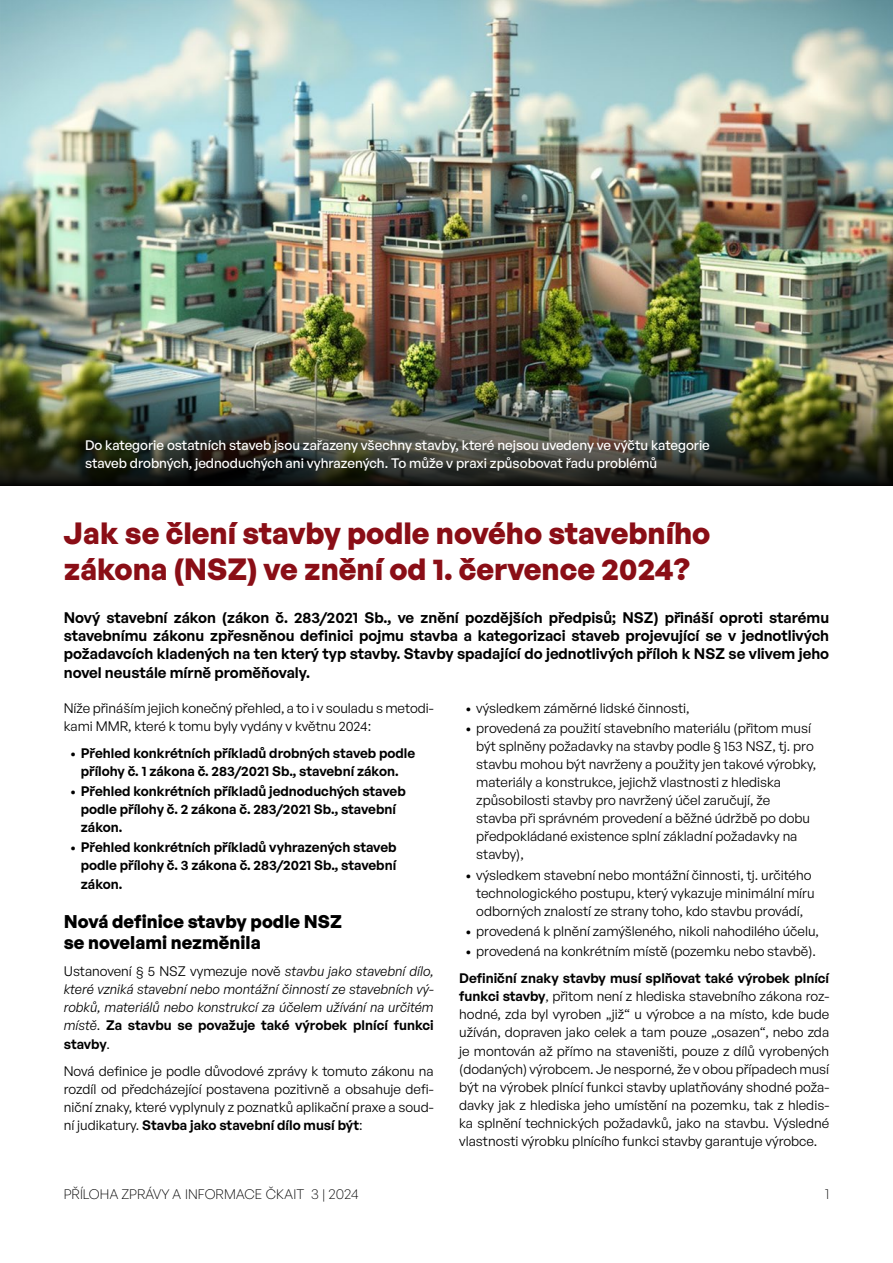
<style>
.page{position:relative;width:893px;height:1263px;background:#fff}
.page>*{position:absolute;margin:0;border:0;box-sizing:border-box;transform-origin:0 0}
.t1{font:700 30px/36.2px "General Sans";color:#8a0e16}
.t2{font:700 18px/21.3px "General Sans";color:#000}
.t3{font:600 15px/18px "General Sans";color:#000;text-align:justify}
.t4{font:13.5px/18.1px "General Sans";color:#000}
.t5{font:600 13.5px/18.1px "General Sans";color:#000;text-align:center}
.t6{font:italic 13.5px/18.1px "General Sans";color:#000;text-align:justify}
.t7{font:500 13.5px/18.1px "General Sans";color:#fff}
.t8{font:300 13.5px "General Sans";color:#000}
.s1{font-weight:400}
.s2{font-style:normal}
.s3{font-weight:600;font-style:normal}
.s4{font-weight:600}
</style>
<div class="page">
<img style="left:0;top:0;width:893px;height:377px">
<img style="left:0;top:377px;width:893px;height:109px">
<p class="t7" style="left:85px;top:435px;width:626px">Do kategorie ostatních staveb jsou zařazeny všechny stavby, které nejsou uvedeny ve výčtu kategorie staveb drobných, jednoduchých ani vyhrazených. To může v praxi způsobovat řadu problémů</p>
<h1 class="t1" style="left:64px;top:514px;width:648px">Jak se člení stavby podle nového stavebního zákona (NSZ) ve znění od 1. července 2024?</h1>
<p class="t3" style="left:64px;top:608px;width:767px">Nový stavební zákon (zákon č. 283/2021 Sb., ve znění pozdějších předpisů; NSZ) přináší oproti starému stavebnímu zákonu zpřesněnou definici pojmu stavba a kategorizaci staveb projevující se v jednotlivých požadavcích kladených na ten který typ stavby. Stavby spadající do jednotlivých příloh k NSZ se vlivem jeho novel neustále mírně proměňovaly.</p>
<p class="t4" style="left:64px;top:698px;width:371px">Níže přináším jejich konečný přehled, a to i v souladu s metodi&shy;kami MMR, které k tomu byly vydány v květnu 2024:</p>
<p class="t5" style="left:70px;top:743px;width:347px"><span class="s1">•</span> Přehled konkrétních příkladů drobných staveb podle přílohy č. 1 zákona č. 283/2021 Sb., stavební zákon.</p>
<p class="t5" style="left:81px;top:782px;width:326px;text-align:left;text-indent:-11px"><span class="s1">•</span> Přehled konkrétních příkladů jednoduchých staveb podle přílohy č. 2 zákona č. 283/2021 Sb., stavební zákon.</p>
<p class="t5" style="left:81px;top:838px;width:317px;text-align:justify;text-indent:-11px"><span class="s1">•</span> Přehled konkrétních příkladů vyhrazených staveb podle přílohy č. 3 zákona č. 283/2021 Sb., stavební zákon.</p>
<h2 class="t2" style="left:64px;top:910px;width:280px">Nová definice stavby podle NSZ se novelami nezměnila</h2>
<p class="t6" style="left:64px;top:962px;width:371px"><span class="s2">Ustanovení § 5 NSZ vymezuje nově</span> stavbu jako stavební dílo, které vzniká stavební nebo montážní činností ze stavebních vý&shy;robků, materiálů nebo konstrukcí za účelem užívání na určitém místě<span class="s2">.</span> <span class="s3">Za stavbu se považuje také výrobek plnící funkci stavby</span><span class="s2">.</span></p>
<p class="t4" style="left:64px;top:1061px;width:371px;text-align:justify">Nová definice je podle důvodové zprávy k tomuto zákonu na rozdíl od předcházející postavena pozitivně a obsahuje defi&shy;niční znaky, které vyplynuly z poznatků aplikační praxe a soud&shy;ní judikatury. <span class="s4">Stavba jako stavební dílo musí být</span>:</p>
<p class="t4" style="left:465px;top:698px;width:226px">• výsledkem záměrné lidské činnosti,</p>
<p class="t4" style="left:476px;top:718px;width:342px;text-indent:-11px">• provedená za použití stavebního materiálu (přitom musí být splněny požadavky na stavby podle § 153 NSZ, tj. pro stavbu mohou být navrženy a použity jen takové výrobky, materiály a konstrukce, jejichž vlastnosti z hlediska způsobilosti stavby pro navržený účel zaručují, že<br>stavba při správném provedení a běžné údržbě po dobu předpokládané existence splní základní požadavky na stavby),</p>
<p class="t4" style="left:476px;top:865px;width:340px;text-indent:-11px">• výsledkem stavební nebo montážní činnosti, tj. určitého technologického postupu, který vykazuje minimální míru odborných znalostí ze strany toho, kdo stavbu provádí,</p>
<p class="t4" style="left:465px;top:921px;width:355px">• provedená k plnění zamýšleného, nikoli nahodilého účelu,</p>
<p class="t4" style="left:465px;top:942px;width:352px">• provedená na konkrétním místě (pozemku nebo stavbě).</p>
<p class="t4" style="left:459px;top:969px;width:371px;text-align:justify"><span class="s4">Definiční znaky stavby musí splňovat také výrobek plnící funkci stavby</span>, přitom není z hlediska stavebního zákona roz&shy;hodné, zda byl vyroben „již“ u výrobce a na místo, kde bude užíván, dopraven jako celek a tam pouze „osazen“, nebo zda je montován až přímo na staveništi, pouze z dílů vyrobených (dodaných) výrobcem. Je nesporné, že v obou případech musí být na výrobek plnící funkci stavby uplatňovány shodné poža&shy;davky jak z hlediska jeho umístění na pozemku, tak z hledis&shy;ka splnění technických požadavků, jako na stavbu. Výsledné vlastnosti výrobku plnícího funkci stavby garantuje výrobce.</p>
<p class="t8" style="left:64px;top:1186px;width:297px">PŘÍLOHA ZPRÁVY A INFORMACE ČKAIT 3 | 2024</p>
<p class="t8" style="left:825px;top:1186px;width:6px">1</p>
</div>
